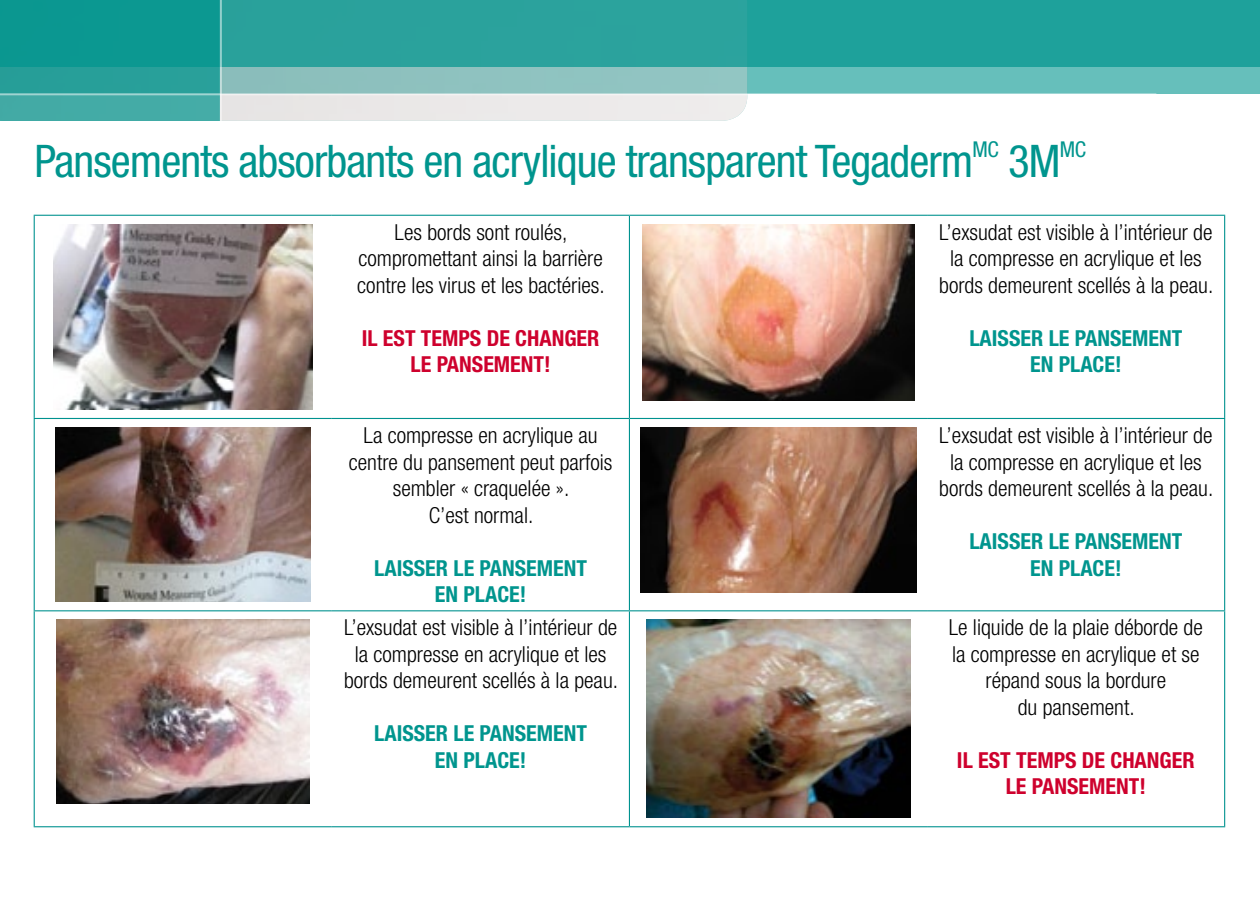
<style>
.page{position:relative;width:1260px;height:900px;background:#fff}
.page>*{position:absolute;margin:0;border:0;box-sizing:border-box;transform-origin:0 0}
.t1{font:condensed 45px "Helvetica Neue LT Std";letter-spacing:-.02em;color:#00958e}
.t2{font:300 condensed 22px/26.5px "Helvetica Neue LT Std";color:#000;text-align:center}
.t3{font:700 condensed 22px/26.5px "Helvetica Neue LT Std";color:#00958e;text-align:center}
.t4{font:700 condensed 22px/26.5px "Helvetica Neue LT Std";color:#ce012d;text-align:center}
</style>
<div class="page">
<div style="left:0;top:0;width:1260px;height:93px;background:#66bfbb"></div>
<img style="left:222px;top:67px;width:525px;height:54px">
<svg style="left:0;top:67px;width:220px;height:54px;background:#36a59f"></svg>
<svg style="left:0;top:0;width:1260px;height:67px;background:#1f9f99"></svg>
<hr style="left:220px;top:0;width:2px;height:271px;background:#fff">
<hr style="left:0;top:93px;width:1156px;height:2px;background:#fff">
<hr style="left:34px;top:215px;width:298px;height:1px;background:#00928f">
<hr style="left:34px;top:216px;width:1px;height:202px;background:#00928f">
<hr style="left:332px;top:215px;width:297px;height:1px;background:#00928f">
<hr style="left:629px;top:215px;width:298px;height:1px;background:#00928f">
<hr style="left:629px;top:216px;width:1px;height:202px;background:#00928f">
<hr style="left:927px;top:215px;width:298px;height:1px;background:#00928f">
<hr style="left:1224px;top:216px;width:1px;height:202px;background:#00928f">
<hr style="left:34px;top:418px;width:298px;height:1px;background:#00928f">
<hr style="left:34px;top:419px;width:1px;height:191px;background:#00928f">
<hr style="left:332px;top:418px;width:297px;height:1px;background:#00928f">
<hr style="left:629px;top:418px;width:298px;height:1px;background:#00928f">
<hr style="left:629px;top:419px;width:1px;height:191px;background:#00928f">
<hr style="left:927px;top:418px;width:298px;height:1px;background:#00928f">
<hr style="left:1224px;top:419px;width:1px;height:191px;background:#00928f">
<hr style="left:34px;top:610px;width:298px;height:1px;background:#00928f">
<hr style="left:34px;top:611px;width:1px;height:215px;background:#00928f">
<hr style="left:332px;top:610px;width:297px;height:1px;background:#00928f">
<hr style="left:629px;top:610px;width:298px;height:1px;background:#00928f">
<hr style="left:629px;top:611px;width:1px;height:215px;background:#00928f">
<hr style="left:927px;top:610px;width:298px;height:1px;background:#00928f">
<hr style="left:1224px;top:611px;width:1px;height:215px;background:#00928f">
<hr style="left:34px;top:826px;width:298px;height:1px;background:#00928f">
<hr style="left:332px;top:826px;width:297px;height:1px;background:#00928f">
<hr style="left:629px;top:826px;width:298px;height:1px;background:#00928f">
<hr style="left:927px;top:826px;width:298px;height:1px;background:#00928f">
<img style="left:53px;top:224px;width:260px;height:186px">
<img style="left:642px;top:224px;width:272px;height:177px">
<img style="left:55px;top:427px;width:256px;height:174px">
<img style="left:640px;top:427px;width:276px;height:165px">
<img style="left:57px;top:620px;width:252px;height:184px">
<img style="left:646px;top:620px;width:264px;height:198px">
<h1 class="t1" style="left:34px;top:135px;width:1053px">Pansements absorbants en acrylique transparent Tegaderm<sup>MC</sup> 3M<sup>MC</sup></h1>
<p class="t2" style="left:357px;top:219px;width:249px">Les bords sont roulés, compromettant ainsi la barrière contre les virus et les bactéries.</p>
<p class="t4" style="left:362px;top:324px;width:239px">IL EST TEMPS DE CHANGER<br>LE PANSEMENT!</p>
<p class="t2" style="left:939px;top:219px;width:276px">L’exsudat est visible à l’intérieur de la compresse en acrylique et les bords demeurent scellés à la peau.</p>
<p class="t3" style="left:969px;top:324px;width:214px">LAISSER LE PANSEMENT<br>EN PLACE!</p>
<p class="t2" style="left:349px;top:422px;width:265px">La compresse en acrylique au centre du pansement peut parfois sembler « craquelée ».<br>C’est normal.</p>
<p class="t3" style="left:374px;top:554px;width:214px">LAISSER LE PANSEMENT<br>EN PLACE!</p>
<p class="t2" style="left:344px;top:614px;width:276px">L’exsudat est visible à l’intérieur de la compresse en acrylique et les bords demeurent scellés à la peau.</p>
<p class="t3" style="left:374px;top:720px;width:214px">LAISSER LE PANSEMENT<br>EN PLACE!</p>
<p class="t2" style="left:939px;top:422px;width:276px">L’exsudat est visible à l’intérieur de la compresse en acrylique et les bords demeurent scellés à la peau.</p>
<p class="t3" style="left:969px;top:528px;width:214px">LAISSER LE PANSEMENT<br>EN PLACE!</p>
<p class="t2" style="left:949px;top:614px;width:255px">Le liquide de la plaie déborde de la compresse en acrylique et se répand sous la bordure<br>du pansement.</p>
<p class="t4" style="left:957px;top:747px;width:239px">IL EST TEMPS DE CHANGER<br>LE PANSEMENT!</p>
</div>
